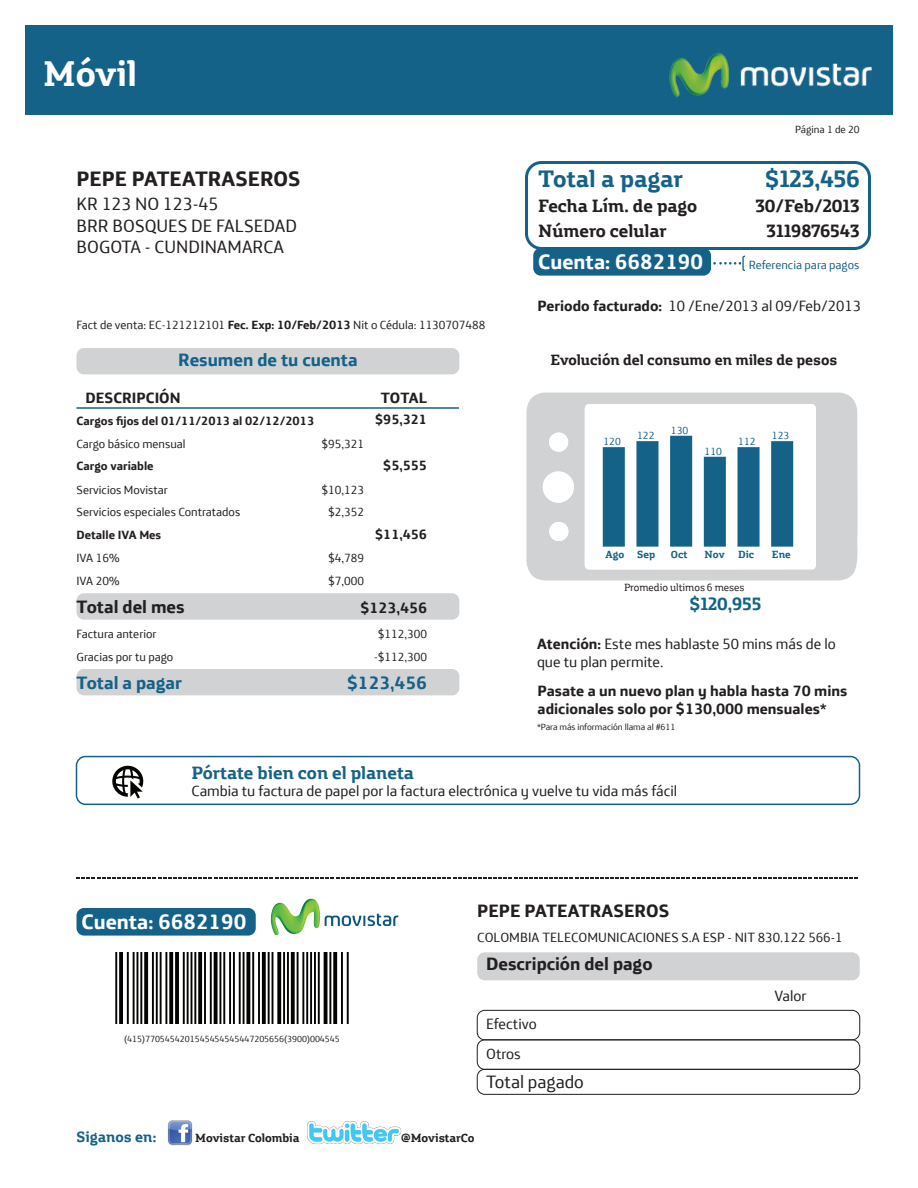
<style>
.page{position:relative;width:918px;height:1188px;background:#fff}
.page>*{position:absolute;margin:0;border:0;box-sizing:border-box;transform-origin:0 0}
.t1{font:700 36px "Movistar Headline";color:#fff}
.t2{font:700 24px "Movistar Headline";color:#146288}
.t3{font:700 21px "Movistar Text";color:#fff}
.t4{font:700 21px "Movistar Text";color:#231f20}
.t5{font:18px/21.6px "Movistar Text";color:#231f20}
.t6{font:700 18px "Movistar Headline";color:#231f20}
.t7{font:700 18px "Movistar Text";color:#231f20}
.t8{font:700 18px "Movistar Text";color:#146288}
.t9{font:700 18px "Movistar Headline";color:#146288}
.t10{font:15px/18px "Movistar Text";color:#231f20}
.t11{font:700 15px/18px "Movistar Text";color:#231f20}
.t12{font:700 15px "Movistar Headline";color:#231f20}
.t13{font:700 15px "Movistar Headline";color:#146288}
.t14{font:13.5px "Movistar Text";color:#231f20}
.t15{font:700 13.5px "Movistar Text";color:#231f20}
.t16{font:12px/22.6px "Movistar Text";color:#231f20}
.t17{font:700 12px "Movistar Text";color:#231f20}
.t18{font:700 12px "Movistar Headline";color:#231f20}
.t19{font:12px "Movistar Text";color:#146288}
.t20{font:10.5px "Movistar Headline";color:#231f20}
.t21{font:10.5px "Movistar Text";color:#146288}
.t22{font:700 10.5px "Movistar Headline";color:#146288}
.t23{font:10.5px "Movistar Text";color:#231f20}
.t24{font:9px "Movistar Text";color:#231f20}
.s1{font-weight:700}
</style>
<div class="page">
<div style="left:525px;top:161px;width:346px;height:89px;border:3px solid #146288;border-radius:15px"></div>
<hr style="left:76px;top:407px;width:383px;height:2px;background:#146288">
<div style="left:76px;top:348px;width:383px;height:26px;background:#d1d2d4;border-radius:8px"></div>
<div style="left:76px;top:669px;width:383px;height:26px;background:#d1d2d4;border-radius:8px"></div>
<div style="left:76px;top:593px;width:383px;height:27px;background:#d1d2d4;border-radius:8px"></div>
<div style="left:76px;top:756px;width:784px;height:49px;border:2px solid #146288;border-radius:9px"></div>
<svg style="left:112px;top:766px;width:31px;height:33px"></svg>
<svg style="left:713px;top:256px;width:32px;height:15px"></svg>
<div style="left:477px;top:1010px;width:383px;height:30px;border:1px solid #231f20;border-radius:8px"></div>
<div style="left:477px;top:1040px;width:383px;height:30px;border:1px solid #231f20;border-radius:8px"></div>
<div style="left:477px;top:1069px;width:383px;height:26px;border:1px solid #231f20;border-radius:8px"></div>
<div style="left:477px;top:952px;width:383px;height:28px;background:#d1d2d4;border-radius:8px"></div>
<svg style="left:76px;top:877px;width:782px;height:1px"></svg>
<div style="left:527px;top:393px;width:331px;height:187px;background:#d1d2d4"></div>
<svg style="left:840px;top:393px;width:18px;height:96px"></svg>
<svg style="left:585px;top:404px;width:231px;height:165px"></svg>
<svg style="left:549px;top:433px;width:19px;height:19px"></svg>
<svg style="left:543px;top:471px;width:31px;height:32px"></svg>
<svg style="left:549px;top:522px;width:19px;height:19px"></svg>
<svg style="left:839px;top:529px;width:19px;height:51px"></svg>
<svg style="left:526px;top:562px;width:18px;height:18px"></svg>
<div style="left:603px;top:447px;width:22px;height:100px;background:#146288;border:2px solid #146288"></div>
<div style="left:636px;top:441px;width:23px;height:106px;background:#146288;border:2px solid #146288"></div>
<div style="left:670px;top:436px;width:22px;height:111px;background:#146288;border:2px solid #146288"></div>
<div style="left:704px;top:457px;width:22px;height:90px;background:#146288;border:2px solid #146288"></div>
<div style="left:737px;top:447px;width:23px;height:100px;background:#146288;border:2px solid #146288"></div>
<div style="left:771px;top:441px;width:22px;height:106px;background:#146288;border:2px solid #146288"></div>
<div style="left:26px;top:26px;width:867px;height:89px;background:#146288"></div>
<div style="left:533px;top:248px;width:178px;height:28px;background:#146288;border-radius:8px"></div>
<div style="left:76px;top:908px;width:180px;height:28px;background:#146288;border-radius:8px"></div>
<img style="left:115px;top:952px;width:234px;height:71px">
<img style="left:660px;top:25px;width:219px;height:73px">
<img style="left:247px;top:898px;width:152px;height:38px">
<img style="left:307px;top:1121px;width:94px;height:23px">
<img style="left:168px;top:1120px;width:25px;height:25px">
<h1 class="t1" style="left:43px;top:41px;width:95px">Móvil</h1>
<h3 class="t4" style="left:77px;top:160px;width:226px">PEPE PATEATRASEROS</h3>
<h3 class="t5" style="left:76px;top:191px;width:222px">KR 123 NO 123-45<br>BRR BOSQUES DE FALSEDAD<br>BOGOTA - CUNDINAMARCA</h3>
<p class="t16" style="left:76px;top:313px;width:410px">Fact de venta: EC-121212101 <span class="s1">Fec. Exp: 10/Feb/2013</span> Nit o Cédula: 1130707488</p>
<h3 class="t8" style="left:178px;top:343px;width:181px">Resumen de tu cuenta</h3>
<p class="t11" style="left:86px;top:387px;width:97px">DESCRIPCIÓN</p>
<p class="t11" style="left:381px;top:387px;width:48px">TOTAL</p>
<p class="t17" style="left:77px;top:410px;width:239px">Cargos fijos del 01/11/2013 al 02/12/2013</p>
<p class="t16" style="left:77px;top:431px;width:111px">Cargo básico mensual</p>
<p class="t17" style="left:77px;top:456px;width:79px">Cargo variable</p>
<p class="t16" style="left:77px;top:477px;width:165px">Servicios Movistar<br>Servicios especiales Contratados</p>
<p class="t17" style="left:77px;top:524px;width:86px">Detalle IVA Mes</p>
<p class="t16" style="left:77px;top:546px;width:45px">IVA 16%<br>IVA 20%</p>
<h3 class="t7" style="left:77px;top:590px;width:110px">Total del mes</h3>
<p class="t16" style="left:76px;top:622px;width:98px">Factura anterior<br>Gracias por tu pago</p>
<h3 class="t8" style="left:76px;top:666px;width:107px">Total a pagar</h3>
<p class="t15" style="left:375px;top:407px;width:53px">$95,321</p>
<p class="t16" style="left:322px;top:431px;width:44px">$95,321</p>
<p class="t16" style="left:322px;top:477px;width:44px;text-align:center">$10,123 $2,352</p>
<p class="t16" style="left:328px;top:546px;width:37px">$4,789 $7,000</p>
<p class="t15" style="left:383px;top:453px;width:45px">$5,555</p>
<p class="t15" style="left:375px;top:522px;width:53px">$11,456</p>
<p class="t11" style="left:360px;top:597px;width:68px">$123,456</p>
<p class="t16" style="left:374px;top:622px;width:54px;text-align:center">$112,300 -$112,300</p>
<h3 class="t8" style="left:347px;top:666px;width:81px">$123,456</h3>
<h2 class="t2" style="left:538px;top:156px;width:146px">Total a pagar</h2>
<h3 class="t6" style="left:538px;top:189px;width:161px">Fecha Lím. de pago</h3>
<p class="t23" style="left:795px;top:120px;width:66px">Página 1 de 20</p>
<h2 class="t2" style="left:765px;top:156px;width:97px">$123,456</h2>
<h3 class="t6" style="left:755px;top:189px;width:106px">30/Feb/2013</h3>
<h3 class="t6" style="left:538px;top:214px;width:130px">Número celular</h3>
<h3 class="t6" style="left:767px;top:214px;width:95px">3119876543</h3>
<h3 class="t3" style="left:538px;top:243px;width:166px">Cuenta: 6682190</h3>
<p class="t19" style="left:749px;top:254px;width:112px">Referencia para pagos</p>
<p class="t10" style="left:538px;top:295px;width:325px"><span class="s1">Periodo facturado:</span> 10 /Ene/2013 al 09/Feb/2013</p>
<p class="t12" style="left:550px;top:346px;width:288px">Evolución del consumo en miles de pesos</p>
<p class="t21" style="left:604px;top:432px;width:19px">120</p>
<p class="t21" style="left:637px;top:427px;width:19px">122</p>
<p class="t21" style="left:671px;top:422px;width:19px">130</p>
<p class="t21" style="left:705px;top:443px;width:19px">110</p>
<p class="t21" style="left:738px;top:432px;width:19px">112</p>
<p class="t21" style="left:772px;top:427px;width:19px">123</p>
<p class="t22" style="left:606px;top:545px;width:51px">Ago Sep</p>
<p class="t22" style="left:671px;top:545px;width:18px">Oct</p>
<p class="t22" style="left:705px;top:545px;width:22px">Nov</p>
<p class="t22" style="left:738px;top:545px;width:17px">Dic</p>
<p class="t22" style="left:772px;top:545px;width:20px">Ene</p>
<p class="t20" style="left:624px;top:579px;width:122px">Promedio ultimos 6 meses</p>
<h3 class="t9" style="left:689px;top:587px;width:74px">$120,955</h3>
<p class="t10" style="left:537px;top:633px;width:300px"><span class="s1">Atención:</span> Este mes hablaste 50 mins más de lo que tu plan permite.</p>
<p class="t11" style="left:538px;top:680px;width:311px">Pasate a un nuevo plan y habla hasta 70 mins adicionales solo por $130,000 mensuales*</p>
<p class="t24" style="left:537px;top:719px;width:140px">*Para más información llama al #611</p>
<h3 class="t9" style="left:192px;top:756px;width:224px">Pórtate bien con el planeta</h3>
<p class="t10" style="left:192px;top:781px;width:487px">Cambia tu factura de papel por la factura electrónica y vuelve tu vida más fácil</p>
<h3 class="t3" style="left:81px;top:903px;width:166px">Cuenta: 6682190</h3>
<p class="t24" style="left:124px;top:1031px;width:217px">(415)7705454201545454545447205656(3900)004545</p>
<h3 class="t7" style="left:477px;top:895px;width:194px">PEPE PATEATRASEROS</h3>
<h3 class="t7" style="left:486px;top:948px;width:168px">Descripción del pago</h3>
<p class="t14" style="left:477px;top:926px;width:367px">COLOMBIA TELECOMUNICACIONES S.A ESP - NIT 830.122 566-1</p>
<p class="t10" style="left:486px;top:1008px;width:52px;line-height:29.5px">Efectivo<br>Otros</p>
<h3 class="t5" style="left:486px;top:1069px;width:99px">Total pagado</h3>
<p class="t10" style="left:775px;top:986px;width:34px">Valor</p>
<p class="t13" style="left:76px;top:1123px;width:81px">Siganos en:</p>
<p class="t18" style="left:195px;top:1126px;width:106px">Movistar Colombia</p>
<p class="t18" style="left:401px;top:1126px;width:75px">@MovistarCo</p>
</div>
